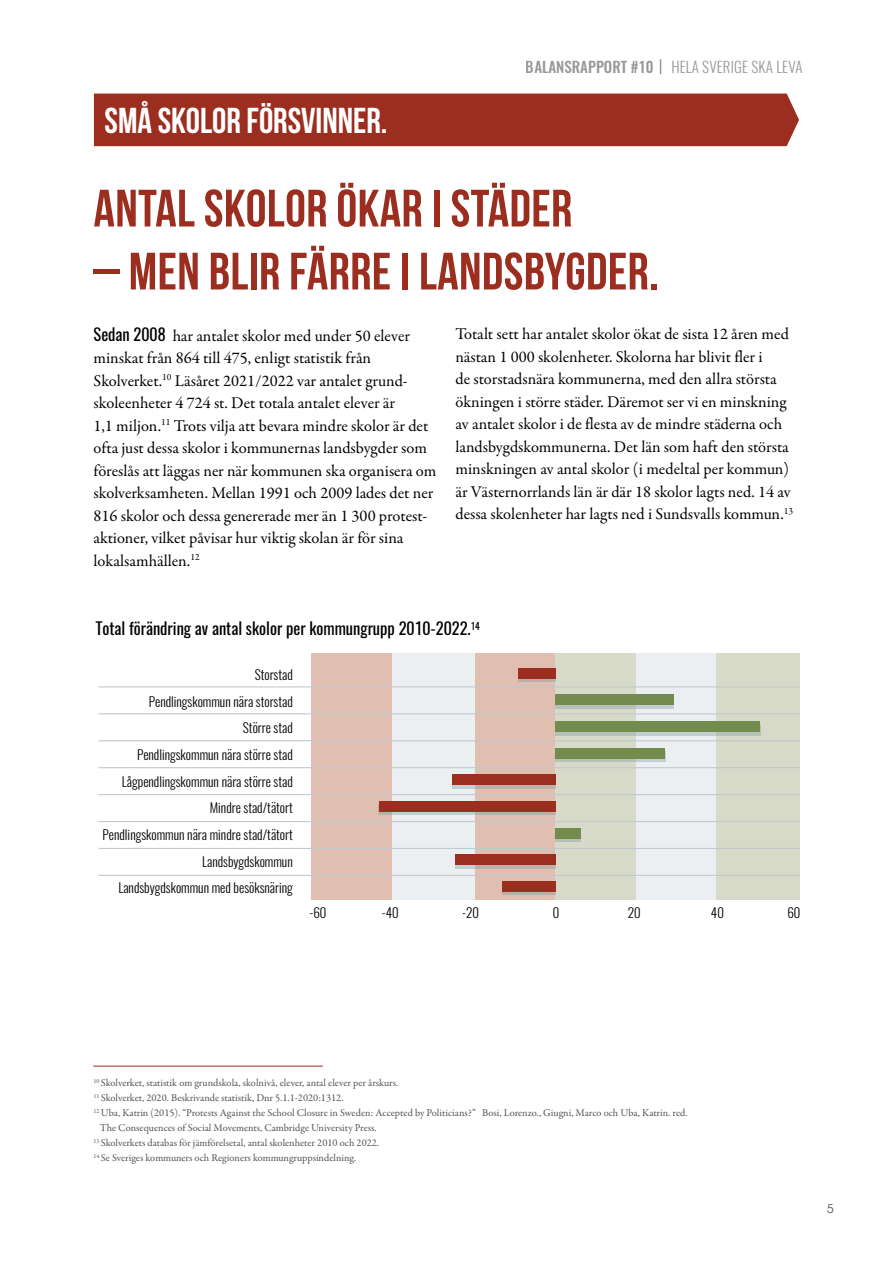
<style>
.page{position:relative;width:893px;height:1263px;background:#fff}
.page>*{position:absolute;margin:0;border:0;box-sizing:border-box;transform-origin:0 0}
.t1{font:700 52.5px "Bebas Neue";letter-spacing:.01em;color:#9c2e20}
.t2{font:700 36px "Bebas Neue";color:#fff}
.t3{font:16.5px/22.5px "Garamond Premr Pro";color:#000}
.t4{font:16.5px "Oswald";color:#000}
.t5{font:300 15px "Oswald";letter-spacing:.01em;color:#545352}
.t6{font:300 13.2px/26.7px "Oswald";color:#000;text-align:right}
.t7{font:300 12px "F37 Ginger";color:#545352}
.t8{font:10.5px "Garamond Premr Pro";color:#545352}
.s1{font-weight:500}
.s2{font-family:"Oswald"}
</style>
<div class="page">
<svg style="left:660px;top:59px;width:1px;height:15px"></svg>
<div style="left:94px;top:94px;width:705px;height:52px;background:#9c2e20"></div>
<hr style="left:93px;top:1066px;width:230px;height:1px;background:#9c2e20">
<div style="left:311px;top:654px;width:485px;height:246px;background:#eceff1"></div>
<div style="left:311px;top:654px;width:81px;height:246px;background:#e0beb0"></div>
<div style="left:475px;top:654px;width:81px;height:246px;background:#e0beb0"></div>
<div style="left:716px;top:654px;width:83px;height:246px;background:#d7dac8"></div>
<div style="left:556px;top:654px;width:80px;height:246px;background:#d7dac8"></div>
<svg style="left:518px;top:678px;width:38px;height:4px"></svg>
<svg style="left:556px;top:705px;width:118px;height:3px"></svg>
<svg style="left:555px;top:732px;width:205px;height:3px"></svg>
<svg style="left:555px;top:758px;width:110px;height:4px"></svg>
<svg style="left:452px;top:785px;width:103px;height:3px"></svg>
<svg style="left:378px;top:805px;width:177px;height:10px"></svg>
<svg style="left:555px;top:838px;width:26px;height:4px"></svg>
<svg style="left:455px;top:865px;width:100px;height:3px"></svg>
<svg style="left:502px;top:891px;width:53px;height:4px"></svg>
<div style="left:518px;top:668px;width:38px;height:10px;background:#9c2e20"></div>
<div style="left:556px;top:695px;width:118px;height:10px;background:#738b4d"></div>
<div style="left:555px;top:721px;width:205px;height:11px;background:#738b4d"></div>
<div style="left:555px;top:748px;width:110px;height:10px;background:#738b4d"></div>
<div style="left:452px;top:775px;width:103px;height:10px;background:#9c2e20"></div>
<div style="left:379px;top:801px;width:176px;height:10px;background:#9c2e20"></div>
<div style="left:555px;top:828px;width:26px;height:10px;background:#738b4d"></div>
<div style="left:455px;top:854px;width:101px;height:11px;background:#9c2e20"></div>
<div style="left:502px;top:881px;width:53px;height:10px;background:#9c2e20"></div>
<hr style="left:98px;top:713px;width:702px;height:1px;background:#c1cad0">
<hr style="left:98px;top:740px;width:702px;height:1px;background:#c1cad0">
<hr style="left:98px;top:686px;width:702px;height:1px;background:#c1cad0">
<hr style="left:98px;top:794px;width:702px;height:1px;background:#c1cad0">
<hr style="left:98px;top:821px;width:702px;height:1px;background:#c1cad0">
<hr style="left:98px;top:767px;width:702px;height:1px;background:#c1cad0">
<hr style="left:98px;top:848px;width:702px;height:1px;background:#c1cad0">
<hr style="left:98px;top:875px;width:702px;height:1px;background:#c1cad0">
<h2 class="t2" style="left:105px;top:101px;width:285px">SMÅ SKOLOR FÖRSVINNER.</h2>
<p class="t5" style="left:526px;top:54px;width:278px"><span class="s1">BALANSRAPPORT #10</span> HELA SVERIGE SKA LEVA</p>
<h1 class="t1" style="left:94px;top:180px;width:480px">ANTAL SKOLOR ÖKAR I STÄDER</h1>
<h1 class="t1" style="left:94px;top:243px;width:567px">– MEN BLIR FÄRRE I LANDSBYGDER.</h1>
<p class="t3" style="left:94px;top:325px;width:344px"><span class="s2">Sedan 2008</span> har antalet skolor med under 50 elever minskat från 864 till 475, enligt statistik från Skolverket.<sup>10</sup> Läsåret 2021/2022 var antalet grund&shy;skoleenheter 4 724 st. Det totala antalet elever är<br>1,1 miljon.<sup>11</sup> Trots vilja att bevara mindre skolor är det ofta just dessa skolor i kommunernas landsbygder som föreslås att läggas ner när kommunen ska organisera om skolverksamheten. Mellan 1991 och 2009 lades det ner 816 skolor och dessa genererade mer än 1 300 protest&shy;aktioner, vilket påvisar hur viktig skolan är för sina lokalsamhällen.<sup>12</sup></p>
<p class="t3" style="left:455px;top:323px;width:339px">Totalt sett har antalet skolor ökat de sista 12 åren med nästan 1 000 skolenheter. Skolorna har blivit fler i<br>de storstadsnära kommunerna, med den allra största ökningen i större städer. Däremot ser vi en minskning av antalet skolor i de flesta av de mindre städerna och landsbygdskommunerna. Det län som haft den största minskningen av antal skolor (i medeltal per kommun) är Västernorrlands län är där 18 skolor lagts ned. 14 av dessa skolenheter har lagts ned i Sundsvalls kommun.<sup>13</sup></p>
<p class="t4" style="left:96px;top:614px;width:385px">Total förändring av antal skolor per kommungrupp 2010-2022.<sup>14</sup></p>
<p class="t6" style="left:103px;top:660px;width:192px">Storstad<br>Pendlingskommun nära storstad<br>Större stad<br>Pendlingskommun nära större stad<br>Lågpendlingskommun nära större stad<br>Mindre stad/tätort<br>Pendlingskommun nära mindre stad/tätort<br>Landsbygdskommun<br>Landsbygdskommun med besöksnäring</p>
<p class="t6" style="left:310px;top:898px;width:18px">-60</p>
<p class="t6" style="left:382px;top:898px;width:18px">-40</p>
<p class="t6" style="left:462px;top:898px;width:18px">-20</p>
<p class="t6" style="left:553px;top:898px;width:8px">0</p>
<p class="t6" style="left:628px;top:898px;width:14px">20</p>
<p class="t6" style="left:711px;top:898px;width:14px">40</p>
<p class="t6" style="left:787px;top:898px;width:14px">60</p>
<p class="t8" style="left:94px;top:1077px;width:306px"><sup>10</sup> Skolverket, statistik om grundskola, skolnivå, elever, antal elever per årskurs.</p>
<p class="t8" style="left:94px;top:1092px;width:251px"><sup>11</sup> Skolverket, 2020. Beskrivande statistik, Dnr 5.1.1-2020:1312.</p>
<p class="t8" style="left:94px;top:1107px;width:596px"><sup>12</sup> Uba, Katrin (2015). “Protests Against the School Closure in Sweden: Accepted by Politicians?” Bosi, Lorenzo., Giugni, Marco och Uba, Katrin. red.</p>
<p class="t8" style="left:100px;top:1122px;width:278px">The Consequences of Social Movements, Cambridge University Press.</p>
<p class="t8" style="left:94px;top:1137px;width:287px"><sup>13</sup> Skolverkets databas för jämförelsetal, antal skolenheter 2010 och 2022.</p>
<p class="t8" style="left:94px;top:1152px;width:264px"><sup>14</sup> Se Sveriges kommuners och Regioners kommungruppsindelning.</p>
<p class="t7" style="left:827px;top:1201px;width:9px">5</p>
</div>
